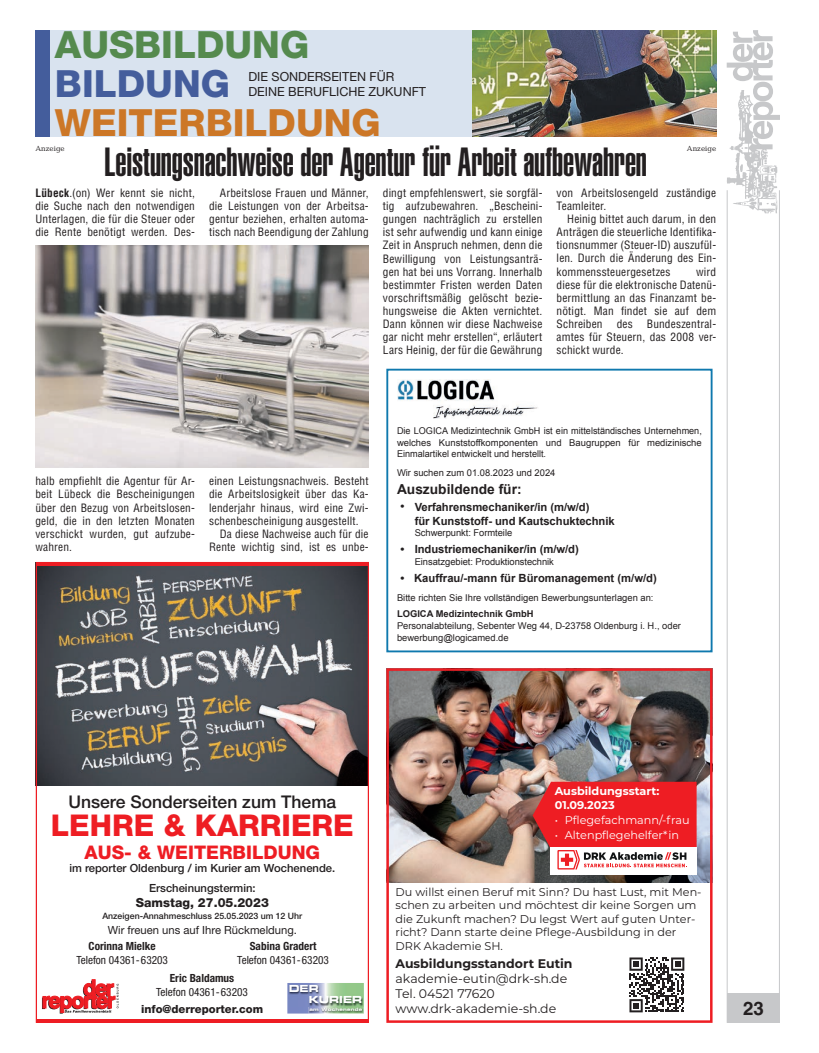
<style>
.page{position:relative;width:819px;height:1053px;background:#fff}
.page>*{position:absolute;margin:0;border:0;box-sizing:border-box;transform-origin:0 0}
.t1{font:40px "Helvetica LT Std Ultra Comp";letter-spacing:-.005em;color:#231f20}
.t2{font:800 37.5px/38.8px "Helvetica Neue";color:#cc7727}
.t3{font:800 30px "Helvetica Neue";color:#ee1d23}
.t4{font:800 18.75px "Helvetica Neue";color:#ee1d23}
.t5{font:700 18.75px "Helvetica LT Std";color:#231f20}
.t6{font:500 17.5px "Helvetica Neue";color:#231f20}
.t7{font:700 13.75px "Arial";color:#231f20}
.t8{font:12.5px/15px "Montserrat";color:#231f20}
.t9{font:12.5px/15px "Helvetica Neue";color:#231f20}
.t10{font:800 12.5px "Helvetica Neue";color:#231f20}
.t11{font:condensed 11.25px/13.1px "Helvetica LT Std";letter-spacing:.015em;color:#231f20;text-align:justify}
.t12{font:11.25px/13.5px "Montserrat";color:#231f20}
.t13{font:700 11.25px/13.6px "Arial";letter-spacing:-.005em;color:#231f20}
.t14{font:condensed 11.25px/13.5px "Helvetica Neue";color:#231f20;text-align:center}
.t15{font:500 11.25px/19.9px "Helvetica Neue";color:#231f20;text-align:center}
.t16{font:11.25px/16.2px "Helvetica Neue";color:#231f20}
.t17{font:11.25px "Montserrat";color:#fff}
.t18{font:700 11.25px "Montserrat";color:#fff}
.t19{font:800 11.25px "Helvetica Neue";color:#231f20}
.t20{font:9.75px/11.1px "Eurostile LT Std Bold Ex 2";letter-spacing:-.01em;color:#fff}
.t21{font:9.38px/11.5px "Arial";color:#231f20}
.t22{font:500 8.75px "Helvetica Neue";color:#231f20}
.t23{font:7.5px "Candida Std";color:#231f20}
.t24{font:4.62px "Eurostile Bold Extended Two";letter-spacing:.04em;color:#fff}
.s1{color:#558a4e}
.s2{color:#445d9c}
.s3{font-weight:700}
.s4{font-weight:700;font-stretch:condensed}
</style>
<div class="page">
<div style="left:726px;top:993px;width:53px;height:29px;background:#c7c8ca"></div>
<hr style="left:778px;top:190px;width:1px;height:832px;background:#c7c8ca">
<hr style="left:726px;top:190px;width:1px;height:832px;background:#c7c8ca">
<img style="left:726px;top:149px;width:52px;height:65px">
<svg style="left:726px;top:30px;width:54px;height:119px"></svg>
<img style="left:389px;top:671px;width:320px;height:211px">
<svg style="left:629px;top:957px;width:55px;height:55px"></svg>
<div style="left:550px;top:847px;width:146px;height:27px;background:#fff"></div>
<svg style="left:532px;top:781px;width:164px;height:88px"></svg>
<div style="left:386px;top:668px;width:326px;height:354px;border:2px solid #ee1d23"></div>
<div style="left:553px;top:785px;width:112px;height:13px;background:#ee1d23"></div>
<div style="left:386px;top:369px;width:326px;height:283px;border:2px solid #0f79ae"></div>
<img style="left:397px;top:379px;width:141px;height:39px">
<img style="left:38px;top:566px;width:328px;height:219px">
<svg style="left:38px;top:1019px;width:328px;height:1px"></svg>
<hr style="left:36px;top:562px;width:332px;height:4px;background:#ee1d23">
<div style="left:36px;top:562px;width:332px;height:460px;border:1px solid #ee1d23"></div>
<svg style="left:287px;top:983px;width:77px;height:30px"></svg>
<img style="left:288px;top:984px;width:75px;height:21px">
<img style="left:308px;top:1006px;width:55px;height:7px">
<svg style="left:42px;top:979px;width:77px;height:34px"></svg>
<div style="left:35px;top:30px;width:681px;height:106px;background:#d9e3ef"></div>
<div style="left:35px;top:30px;width:15px;height:106px;background:#445d9c"></div>
<img style="left:472px;top:30px;width:244px;height:106px">
<img style="left:35px;top:245px;width:334px;height:222px">
<p class="t2" style="left:55px;top:25px;width:327px"><span class="s1">AUSBILDUNG<br></span><span class="s2">BILDUNG<br></span>WEITERBILDUNG</p>
<p class="t9" style="left:248px;top:69px;width:179px">DIE SONDERSEITEN FÜR<br>DEINE BERUFLICHE ZUKUNFT</p>
<p class="t1" style="left:104px;top:139px;width:544px">Leistungsnachweise der Agentur für Arbeit aufbewahren</p>
<p class="t11" style="left:383px;top:186px;width:161px">dingt empfehlenswert, sie sorgfäl&shy;tig aufzubewahren. „Bescheini&shy;gungen nachträglich zu erstellen ist sehr aufwendig und kann einige Zeit in Anspruch nehmen, denn die Bewilligung von Leistungsanträ&shy;gen hat bei uns Vorrang. Innerhalb bestimmter Fristen werden Daten vorschriftsmäßig gelöscht bezie&shy;hungsweise die Akten vernichtet.<br>Dann können wir diese Nachweise gar nicht mehr erstellen“, erläutert Lars Heinig, der für die Gewährung</p>
<p class="t11" style="left:556px;top:186px;width:161px">von Arbeitslosengeld zuständige</p>
<p class="t23" style="left:35px;top:144px;width:31px">Anzeige</p>
<p class="t23" style="left:686px;top:144px;width:31px">Anzeige</p>
<p class="t11" style="left:35px;top:186px;width:161px"><span class="s3">Lübeck</span>.(on) Wer kennt sie nicht, die Suche nach den notwendigen Unterlagen, die für die Steuer oder die Rente benötigt werden. Des-</p>
<p class="t11" style="left:209px;top:186px;width:161px;text-indent:11px">Arbeitslose Frauen und Männer, die Leistungen von der Arbeitsa&shy;gentur beziehen, erhalten automa&shy;tisch nach Beendigung der Zahlung</p>
<p class="t11" style="left:556px;top:199px;width:51px">Teamleiter.</p>
<p class="t11" style="left:567px;top:212px;width:150px">Heinig bittet auch darum, in den</p>
<p class="t11" style="left:556px;top:225px;width:161px">Anträgen die steuerliche Identifika-</p>
<p class="t11" style="left:556px;top:239px;width:161px">tionsnummer (Steuer-ID) auszufül-</p>
<p class="t11" style="left:556px;top:252px;width:161px">len. Durch die Änderung des Ein-</p>
<p class="t11" style="left:556px;top:265px;width:115px">kommenssteuergesetzes</p>
<p class="t11" style="left:556px;top:265px;width:161px;text-indent:139px">wird diese für die elektronische Datenü&shy;bermittlung an das Finanzamt be&shy;nötigt. Man findet sie auf dem Schreiben</p>
<p class="t11" style="left:556px;top:317px;width:161px;text-indent:90px">Bundeszentral&shy;amtes für Steuern, das 2008 ver&shy;schickt wurde.</p>
<p class="t11" style="left:616px;top:317px;width:18px">des</p>
<p class="t11" style="left:35px;top:474px;width:161px">halb empfiehlt die Agentur für Ar&shy;beit Lübeck die Bescheinigungen über den Bezug von Arbeitslosen&shy;geld, die in den letzten Monaten verschickt wurden, gut aufzube&shy;wahren.</p>
<p class="t11" style="left:209px;top:474px;width:161px">einen Leistungsnachweis. Besteht</p>
<p class="t11" style="left:209px;top:487px;width:161px">die Arbeitslosigkeit über das Ka-</p>
<p class="t11" style="left:209px;top:500px;width:161px">lenderjahr hinaus, wird eine Zwi-</p>
<p class="t11" style="left:209px;top:514px;width:151px">schenbescheinigung ausgestellt.</p>
<p class="t11" style="left:220px;top:527px;width:150px">Da diese Nachweise auch für die</p>
<p class="t11" style="left:209px;top:540px;width:161px">Rente wichtig sind, ist es unbe-</p>
<p class="t21" style="left:397px;top:425px;width:306px;text-align:justify">Die LOGICA Medizintechnik GmbH ist ein mittelständisches Unternehmen, welches Kunststoffkomponenten und Baugruppen für medizinische Einmalartikel entwickelt und herstellt.</p>
<p class="t7" style="left:397px;top:480px;width:126px">Auszubildende für:</p>
<p class="t13" style="left:414px;top:500px;width:201px;text-indent:-14px">• Verfahrensmechaniker/in (m/w/d)<br>für Kunststoff- und Kautschuktechnik</p>
<p class="t21" style="left:414px;top:527px;width:99px">Schwerpunkt: Formteile</p>
<p class="t13" style="left:400px;top:543px;width:180px">• Industriemechaniker/in (m/w/d)</p>
<p class="t21" style="left:414px;top:556px;width:141px">Einsatzgebiet: Produktionstechnik</p>
<p class="t13" style="left:400px;top:571px;width:5px">•</p>
<p class="t13" style="left:460px;top:571px;width:8px">-/</p>
<p class="t13" style="left:616px;top:571px;width:41px">(m/w/d)</p>
<p class="t21" style="left:397px;top:589px;width:258px;line-height:16.9px">Bitte richten Sie Ihre vollständigen Bewerbungsunterlagen an:<br><span class="s3">LOGICA Medizintechnik GmbH</span></p>
<p class="t21" style="left:397px;top:620px;width:285px">Personalabteilung, Sebenter Weg 44, D-23758 Oldenburg i. H., oder bewerbung@logicamed.de</p>
<p class="t21" style="left:397px;top:467px;width:160px">Wir suchen zum 01.08.2023 und 2024</p>
<p class="t13" style="left:414px;top:571px;width:244px">Kauffrau/-mann für Büromanagement (m/w/d)</p>
<p class="t6" style="left:68px;top:791px;width:269px">Unsere Sonderseiten zum Thema</p>
<p class="t3" style="left:51px;top:807px;width:304px">LEHRE &amp; KARRIERE</p>
<p class="t4" style="left:85px;top:840px;width:237px">AUS- &amp; WEITERBILDUNG</p>
<p class="t15" style="left:69px;top:858px;width:267px">im reporter Oldenburg / im Kurier am Wochenende.<br>Erscheinungstermin:</p>
<p class="t10" style="left:136px;top:895px;width:134px">Samstag, 27.05.2023</p>
<p class="t22" style="left:102px;top:910px;width:201px">Anzeigen-Annahmeschluss 25.05.2023 um 12 Uhr</p>
<p class="t16" style="left:89px;top:921px;width:210px;text-indent:19px">Wir freuen uns auf Ihre Rückmeldung.<br><span class="s4">Corinna Mielke</span></p>
<p class="t14" style="left:76px;top:953px;width:93px">Telefon 04361-63203</p>
<p class="t14" style="left:237px;top:939px;width:93px"><span class="s3">Sabina Gradert<br></span>Telefon 04361-63203</p>
<p class="t14" style="left:156px;top:971px;width:93px"><span class="s3">Eric Baldamus<br></span>Telefon 04361-63203</p>
<p class="t19" style="left:141px;top:1001px;width:123px">info@derreporter.com</p>
<p class="t20" style="left:309px;top:982px;width:55px;text-indent:-20px">DER<br>KURIER</p>
<p class="t24" style="left:309px;top:1005px;width:54px">am Wochenende</p>
<p class="t18" style="left:554px;top:783px;width:106px">Ausbildungsstart:</p>
<p class="t18" style="left:628px;top:782px;width:26px">tart:</p>
<p class="t18" style="left:554px;top:796px;width:61px">01.09.2023</p>
<p class="t17" style="left:554px;top:811px;width:136px">• Pflegefachmann/-frau</p>
<p class="t17" style="left:554px;top:826px;width:126px">• Altenpflegehelfer*in</p>
<p class="t12" style="left:395px;top:884px;width:307px">Du willst einen Beruf mit Sinn? Du hast Lust, mit Men&shy;schen zu arbeiten und möchtest dir keine Sorgen um die Zukunft machen? Du legst Wert auf guten Unter&shy;richt? Dann starte deine Pflege-Ausbildung in der DRK Akademie SH.</p>
<p class="t8" style="left:395px;top:955px;width:178px"><span class="s3">Ausbildungsstandort Eutin </span>akademie-eutin@drk-sh.de<br>Tel. 04521 77620 www.drk-akademie-sh.de</p>
<p class="t5" style="left:743px;top:996px;width:22px">23</p>
</div>
